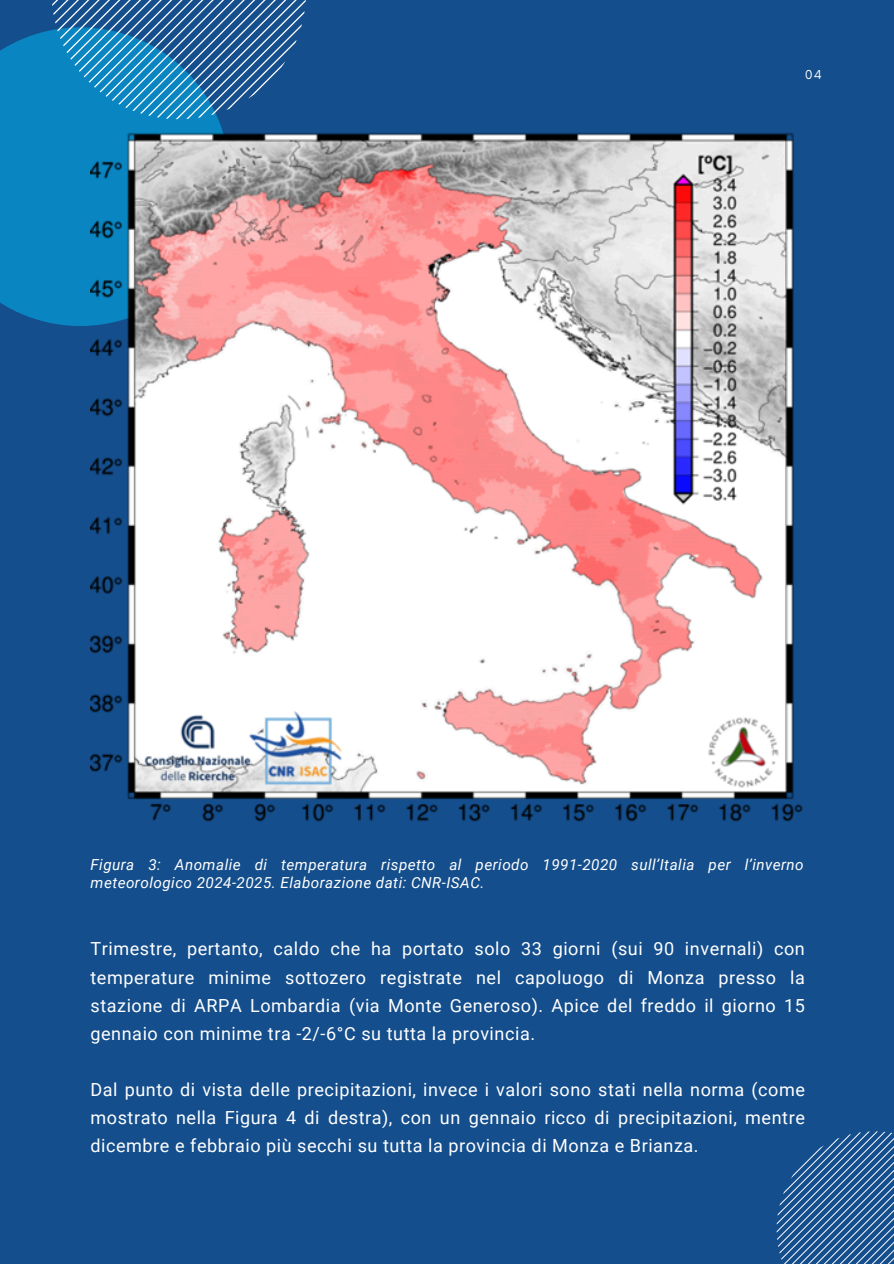
<style>
.page{position:relative;width:894px;height:1264px;background:#fff}
.page>*{position:absolute;margin:0;border:0;box-sizing:border-box;transform-origin:0 0}
.t1{font:18px/28.2px "Roboto";letter-spacing:.03em;color:#fff;text-align:justify}
.t2{font:italic 15.15px/18px "Roboto";letter-spacing:.03em;color:#fff}
.t3{font:13.2px "Glacial Indifference";color:#fff}
</style>
<div class="page">
<div style="left:0;top:0;width:893px;height:1263px;background:#144e8c"></div>
<div style="left:0;top:30px;width:223px;height:296px;background:#0985c2"></div>
<svg style="left:52px;top:0;width:254px;height:119px"></svg>
<svg style="left:776px;top:1131px;width:117px;height:132px"></svg>
<img style="left:90px;top:132px;width:713px;height:690px">
<p class="t3" style="left:805px;top:66px;width:18px">04</p>
<p class="t2" style="left:90px;top:855px;width:714px">Figura 3: Anomalie di temperatura rispetto al periodo 1991-2020 sull’Italia per l’inverno meteorologico 2024-2025. Elaborazione dati: CNR-ISAC.</p>
<p class="t1" style="left:90px;top:935px;width:715px">Trimestre, pertanto, caldo che ha portato solo 33 giorni (sui 90 invernali) con temperature minime sottozero registrate nel capoluogo di Monza presso la stazione di ARPA Lombardia (via Monte Generoso). Apice del freddo il giorno 15 gennaio con minime tra -2/-6°C su tutta la provincia.</p>
<p class="t1" style="left:90px;top:1075px;width:715px">Dal punto di vista delle precipitazioni, invece i valori sono stati nella norma (come mostrato nella Figura 4 di destra), con un gennaio ricco di precipitazioni, mentre dicembre e febbraio più secchi su tutta la provincia di Monza e Brianza.</p>
</div>
